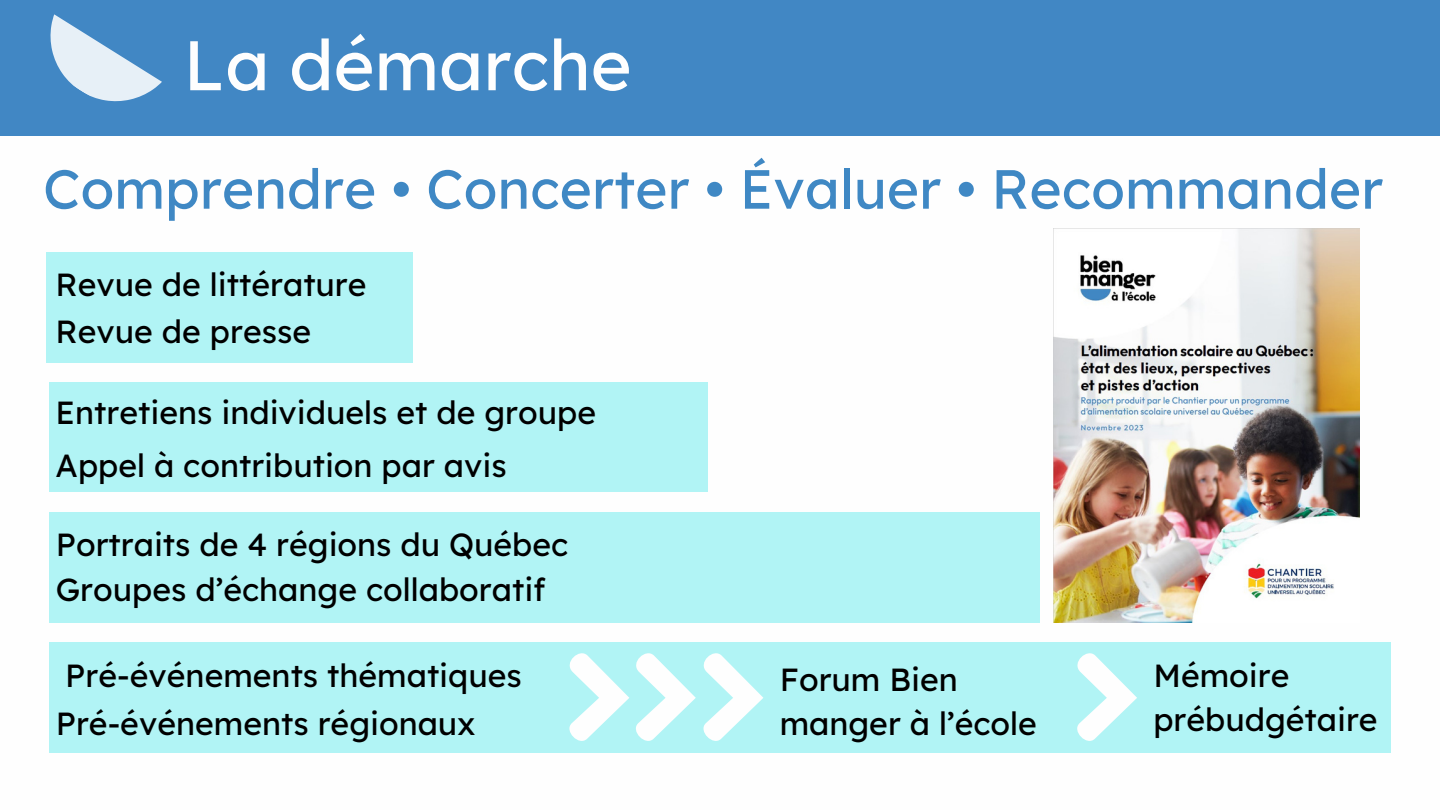
<style>
.page{position:relative;width:1440px;height:810px;background:#fff}
.page>*{position:absolute;margin:0;border:0;box-sizing:border-box;transform-origin:0 0}
.t1{font:70px "Lexend Deca";color:#fefefe}
.t2{font:55.1px "Lexend Deca";color:#3f88c4}
.t3{font:32px/44.2px "Lexend Deca";color:#000}
</style>
<div class="page">
<div style="left:0;top:0;width:1440px;height:135px;background:#4187c4"></div>
<svg style="left:50px;top:14px;width:112px;height:88px"></svg>
<div style="left:46px;top:252px;width:366px;height:111px;background:#b1f4f5"></div>
<div style="left:49px;top:512px;width:991px;height:110px;background:#b1f4f5"></div>
<div style="left:49px;top:383px;width:659px;height:109px;background:#b1f4f5"></div>
<div style="left:50px;top:642px;width:1340px;height:110px;background:#b1f4f5"></div>
<img style="left:1054px;top:229px;width:305px;height:394px">
<svg style="left:569px;top:653px;width:194px;height:88px"></svg>
<svg style="left:1077px;top:653px;width:60px;height:88px"></svg>
<h1 class="t1" style="left:183px;top:20px;width:450px">La démarche</h1>
<h2 class="t2" style="left:43px;top:154px;width:1342px">Comprendre • Concerter • Évaluer • Recommander</h2>
<p class="t3" style="left:56px;top:262px;width:312px">Revue de littérature</p>
<p class="t3" style="left:56px;top:309px;width:257px">Revue de presse</p>
<p class="t3" style="left:56px;top:390px;width:542px">Entretiens individuels et de groupe</p>
<p class="t3" style="left:56px;top:443px;width:453px">Appel à contribution par avis</p>
<p class="t3" style="left:56px;top:522px;width:514px">Portraits de 4 régions du Québec</p>
<p class="t3" style="left:56px;top:567px;width:492px">Groupes d’échange collaboratif</p>
<p class="t3" style="left:65px;top:652px;width:458px">Pré-événements thématiques</p>
<p class="t3" style="left:56px;top:701px;width:421px">Pré-événements régionaux</p>
<p class="t3" style="left:780px;top:657px;width:259px">Forum Bien manger à l’école</p>
<p class="t3" style="left:1153px;top:652px;width:226px">Mémoire prébudgétaire</p>
</div>
